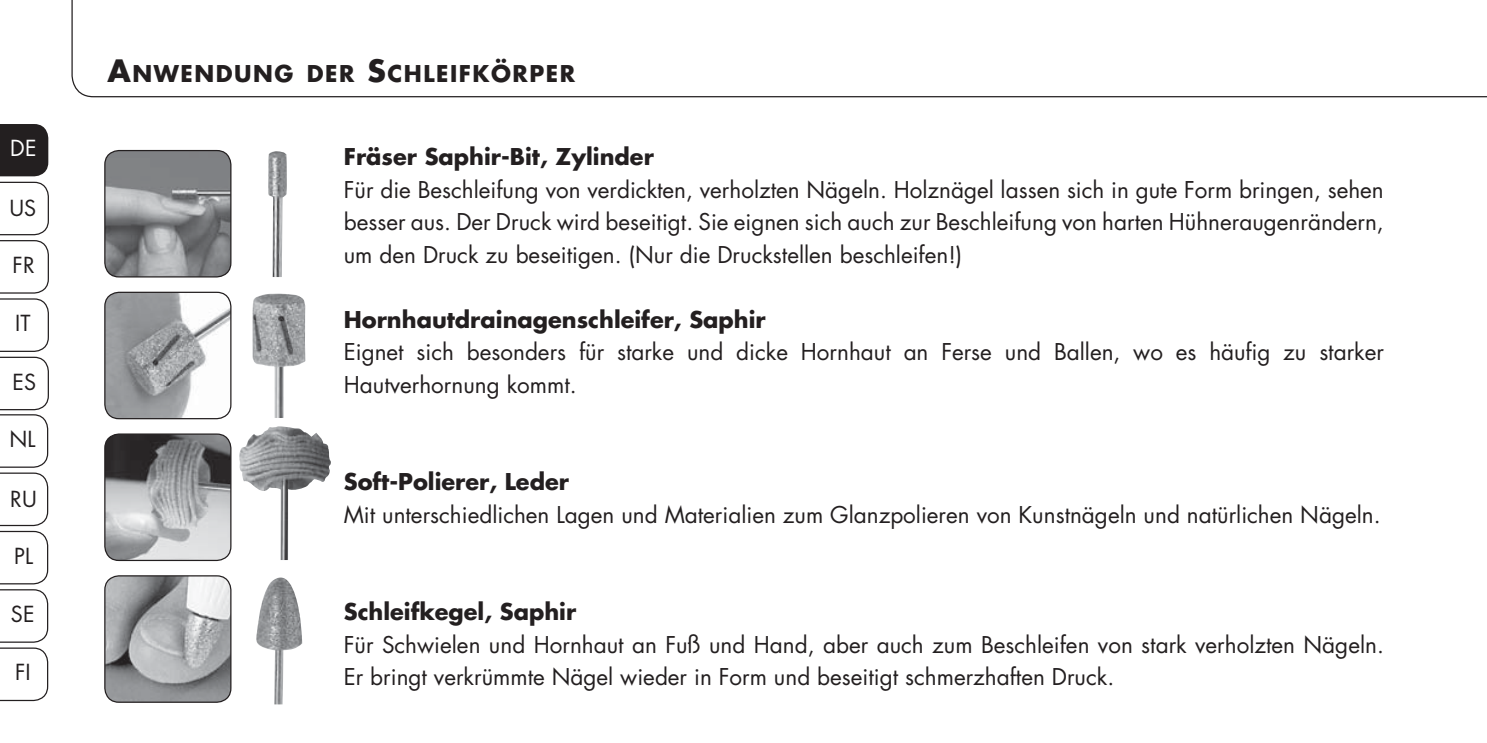
<style>
.page{position:relative;width:1487px;height:743px;background:#fff}
.page>*{position:absolute;margin:0;border:0;box-sizing:border-box;transform-origin:0 0}
.t1{font:22.5px/32.5px "Futura";color:#231f20}
.t2{font:700 22.5px "Futura";color:#231f20}
.t3{font:700 22.5px "Futura";letter-spacing:.065em;color:#231f20}
.t4{font:21.5px "Futura";letter-spacing:.01em;color:#231f20}
.t5{font:21.5px "Futura";color:#fff}
.s1{font-size:30px}
</style>
<div class="page">
<svg style="left:71px;top:0;width:1416px;height:97px"></svg>
<div style="left:0;top:124px;width:48px;height:52px;background:#231f20"></div>
<svg style="left:0;top:182px;width:49px;height:519px"></svg>
<img style="left:256px;top:577px;width:46px;height:127px">
<img style="left:268px;top:151px;width:19px;height:126px">
<img style="left:252px;top:294px;width:53px;height:124px">
<img style="left:239px;top:426px;width:92px;height:134px">
<img style="left:105px;top:151px;width:126px;height:126px;border-radius:14px">
<div style="left:104px;top:150px;width:127px;height:127px;border:1px solid #231f20;border-radius:14px"></div>
<img style="left:105px;top:292px;width:126px;height:127px;border-radius:14px">
<div style="left:104px;top:292px;width:127px;height:127px;border:1px solid #231f20;border-radius:14px"></div>
<img style="left:105px;top:434px;width:126px;height:126px;border-radius:14px">
<div style="left:104px;top:433px;width:127px;height:128px;border:1px solid #231f20;border-radius:14px"></div>
<img style="left:105px;top:576px;width:126px;height:126px;border-radius:14px">
<div style="left:104px;top:575px;width:127px;height:128px;border:1px solid #231f20;border-radius:14px"></div>
<p class="t5" style="left:10px;top:138px;width:28px">DE</p>
<p class="t4" style="left:9px;top:198px;width:29px">US</p>
<p class="t4" style="left:13px;top:255px;width:24px">FR</p>
<p class="t4" style="left:15px;top:313px;width:17px">IT</p>
<p class="t4" style="left:12px;top:372px;width:25px">ES</p>
<p class="t4" style="left:9px;top:429px;width:28px">NL</p>
<p class="t4" style="left:10px;top:489px;width:28px">RU</p>
<p class="t4" style="left:14px;top:546px;width:21px">PL</p>
<p class="t4" style="left:11px;top:604px;width:25px">SE</p>
<p class="t4" style="left:15px;top:662px;width:17px">FI</p>
<p class="t3" style="left:108px;top:65px;width:469px"><span class="s1">A</span>NWENDUNG DER <span class="s1">S</span>CHLEIFKÖRPER</p>
<p class="t2" style="left:344px;top:146px;width:312px">Fräser Saphir-Bit, Zylinder</p>
<p class="t1" style="left:344px;top:175px;width:1042px;text-align:justify">Für die Beschleifung von verdickten, verholzten Nägeln. Holznägel lassen sich in gute Form bringen, sehen besser aus. Der Druck wird beseitigt. Sie eignen sich auch zur Beschleifung von harten Hühneraugenrändern, um den Druck zu beseitigen. (Nur die Druckstellen beschleifen!)</p>
<p class="t2" style="left:344px;top:309px;width:423px">Hornhautdrainagenschleifer, Saphir</p>
<p class="t1" style="left:344px;top:337px;width:1042px">Eignet sich besonders für starke und dicke Hornhaut an Ferse und Ballen, wo es häufig zu starker<br>Hautverhornung kommt.</p>
<p class="t2" style="left:344px;top:471px;width:227px">Soft-Polierer, Leder</p>
<p class="t1" style="left:344px;top:500px;width:1038px">Mit unterschiedlichen Lagen und Materialien zum Glanzpolieren von Kunstnägeln und natürlichen Nägeln.</p>
<p class="t2" style="left:344px;top:601px;width:234px">Schleifkegel, Saphir</p>
<p class="t1" style="left:344px;top:630px;width:1042px">Für Schwielen und Hornhaut an Fuß und Hand, aber auch zum Beschleifen von stark verholzten Nägeln.<br>Er bringt verkrümmte Nägel wieder in Form und beseitigt schmerzhaften Druck.</p>
</div>
